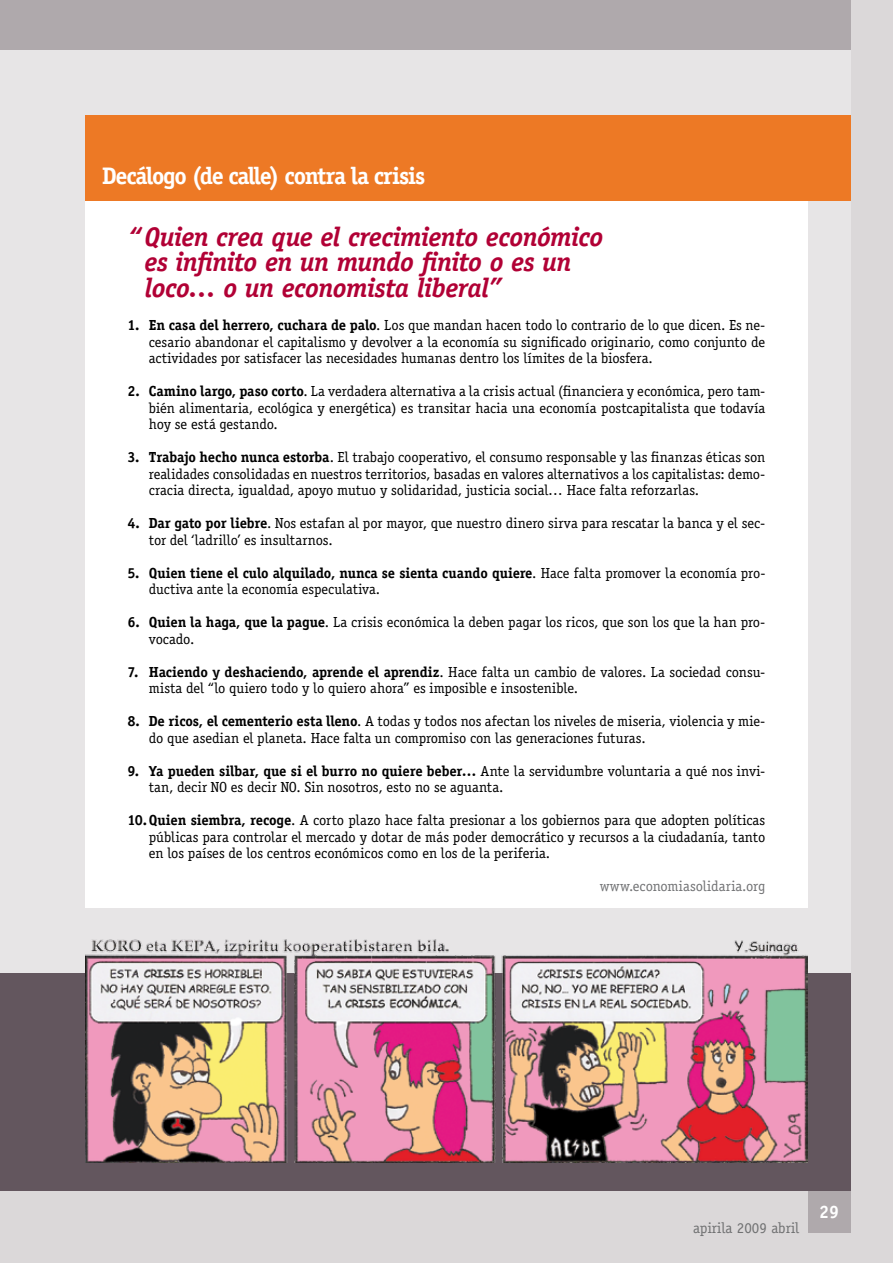
<style>
.page{position:relative;width:893px;height:1263px;background:#dbd8d9}
.page>*{position:absolute;margin:0;border:0;box-sizing:border-box;transform-origin:0 0}
.t1{font:italic 700 27px/25.5px "Officina Serif Std";letter-spacing:-.025em;color:#b10035}
.t2{font:700 24px "Officina Serif Std";letter-spacing:-.05em;color:#fff}
.t3{font:700 18px "Officina Serif Std";color:#fff}
.t4{font:15px "Officina Serif Std";color:#707172}
.t5{font:14.7px/16.5px "Officina Serif Std";letter-spacing:-.005em;color:#000}
.t6{font:14.7px "Officina Serif Std";letter-spacing:.005em;color:#727375}
.s1{font-weight:700}
</style>
<div class="page">
<div style="left:808px;top:1191px;width:42px;height:42px;background:#afa9ac"></div>
<div style="left:0;top:50px;width:850px;height:1140px;background:#e7e5e6"></div>
<div style="left:85px;top:116px;width:765px;height:85px;background:#ed7925"></div>
<div style="left:85px;top:201px;width:723px;height:707px;background:#fff"></div>
<div style="left:0;top:974px;width:850px;height:217px;background:#63565e"></div>
<img style="left:85px;top:939px;width:723px;height:224px">
<div style="left:0;top:0;width:850px;height:50px;background:#afa9ac"></div>
<h2 class="t2" style="left:102px;top:161px;width:325px">Decálogo (de calle) contra la crisis</h2>
<h1 class="t1" style="left:145px;top:224px;width:460px;text-indent:-17px">“Quien crea que el crecimiento económico es infinito en un mundo finito o es un loco… o un economista liberal”</h1>
<p class="t5" style="left:149px;top:317px;width:618px;text-align:justify;text-indent:-21px"><span class="s1">1. En casa del herrero, cuchara de palo</span>. Los que mandan hacen todo lo contrario de lo que dicen. Es ne&shy;cesario abandonar el capitalismo y devolver a la economía su significado originario, como conjunto de actividades por satisfacer las necesidades humanas dentro los límites de la biosfera.</p>
<p class="t5" style="left:149px;top:383px;width:618px;text-align:justify;text-indent:-21px"><span class="s1">2. Camino largo, paso corto</span>. La verdadera alternativa a la crisis actual (financiera y económica, pero tam&shy;bién alimentaria, ecológica y energética) es transitar hacia una economía postcapitalista que todavía hoy se está gestando.  </p>
<p class="t5" style="left:149px;top:449px;width:618px;text-align:justify;text-indent:-21px"><span class="s1">3. Trabajo hecho nunca estorba</span>. El trabajo cooperativo, el consumo responsable y las finanzas éticas son realidades consolidadas en nuestros territorios, basadas en valores alternativos a los capitalistas: demo&shy;cracia directa, igualdad, apoyo mutuo y solidaridad, justicia social… Hace falta reforzarlas.</p>
<p class="t5" style="left:149px;top:515px;width:618px;text-indent:-21px"><span class="s1">4. Dar gato por liebre</span>. Nos estafan al por mayor, que nuestro dinero sirva para rescatar la banca y el sec&shy;tor del ‘ladrillo’ es insultarnos.</p>
<p class="t5" style="left:149px;top:564px;width:618px;text-indent:-21px"><span class="s1">5. Quien tiene el culo alquilado, nunca se sienta cuando quiere</span>. Hace falta promover la economía pro&shy;ductiva ante la economía especulativa.</p>
<p class="t5" style="left:149px;top:614px;width:618px;text-indent:-21px"><span class="s1">6. Quien la haga, que la pague</span>. La crisis económica la deben pagar los ricos, que son los que la han pro&shy;vocado.</p>
<p class="t5" style="left:149px;top:663px;width:618px;text-indent:-21px"><span class="s1">7. Haciendo y deshaciendo, aprende el aprendiz</span>. Hace falta un cambio de valores. La sociedad consu&shy;mista del “lo quiero todo y lo quiero ahora” es imposible e insostenible.</p>
<p class="t5" style="left:149px;top:713px;width:618px;text-indent:-21px"><span class="s1">8. De ricos, el cementerio esta lleno</span>. A todas y todos nos afectan los niveles de miseria, violencia y mie&shy;do que asedian el planeta. Hace falta un compromiso con las generaciones futuras.</p>
<p class="t5" style="left:149px;top:762px;width:618px;text-indent:-21px"><span class="s1">9. Ya pueden silbar, que si el burro no quiere beber…</span> Ante la servidumbre voluntaria a qué nos invi&shy;tan, decir NO es decir NO. Sin nosotros, esto no se aguanta.</p>
<p class="t5" style="left:149px;top:812px;width:618px;text-align:justify;text-indent:-21px"><span class="s1">10.Quien siembra, recoge</span>. A corto plazo hace falta presionar a los gobiernos para que adopten políticas públicas para controlar el mercado y dotar de más poder democrático y recursos a la ciudadanía, tanto en los países de los centros económicos como en los de la periferia.</p>
<p class="t6" style="left:600px;top:877px;width:167px">www.economiasolidaria.org</p>
<p class="t4" style="left:693px;top:1219px;width:108px">apirila 2009 abril</p>
<p class="t3" style="left:819px;top:1201px;width:22px">29</p>
</div>
